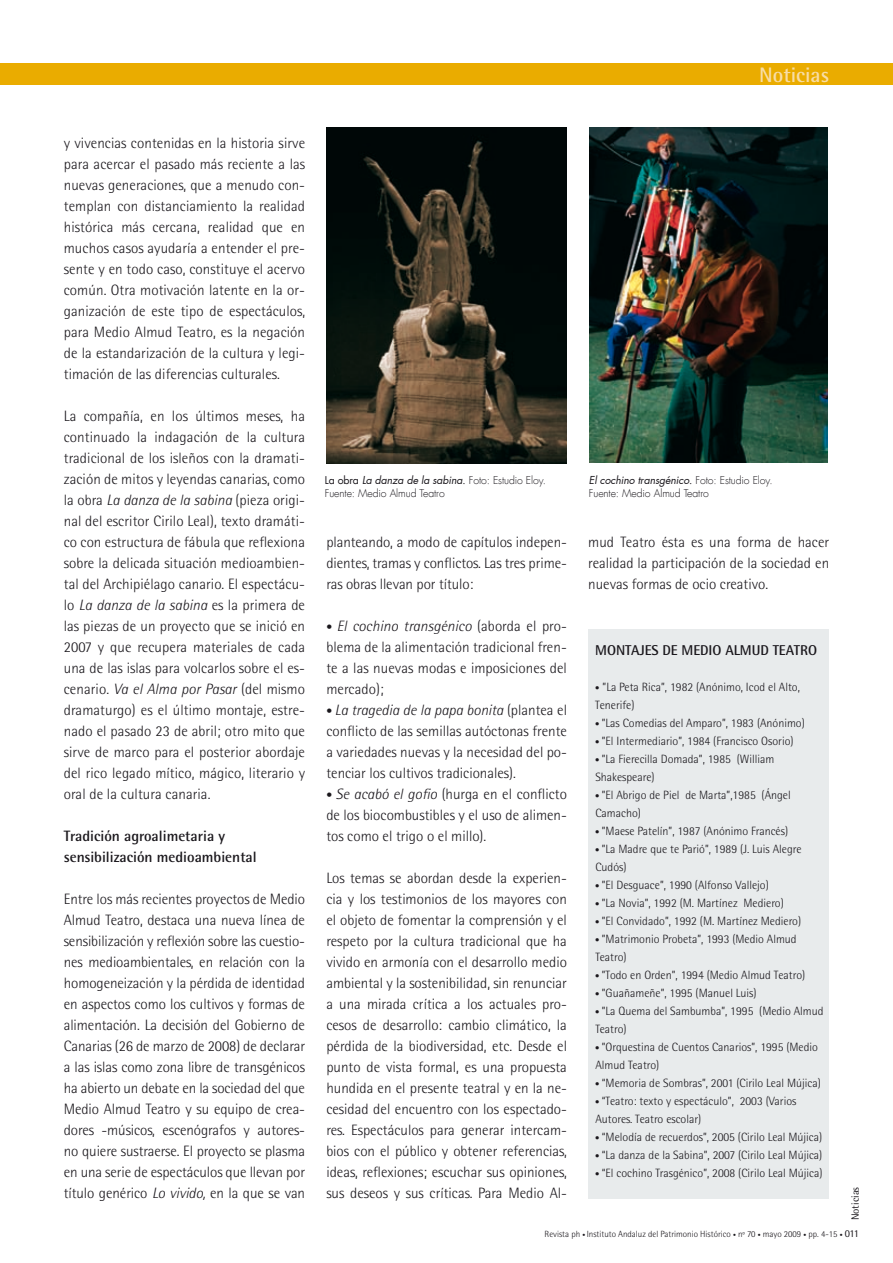
<style>
.page{position:relative;width:893px;height:1263px;background:#fff}
.page>*{position:absolute;margin:0;border:0;box-sizing:border-box;transform-origin:0 0}
.t1{font:700 21px "Rotis Semi Sans";color:#f8dda6}
.t2{font:300 15px/21px "Rotis Semi Sans";color:#1a171c;text-align:justify}
.t3{font:700 15px/21px "Rotis Semi Sans";color:#1a171c}
.t4{font:700 14.25px "Rotis Semi Sans";letter-spacing:-.005em;color:#1a171c}
.t5{font:300 12px/18px "Rotis Semi Sans";color:#1a171c}
.t6{font:300 10.5px/13.5px "Futura";letter-spacing:-.01em;color:#1a171c}
.t7{font:10.5px "Rotis Semi Sans";color:#1a171c}
.t8{font:300 9px "Rotis Semi Sans";color:#1a171c}
.s1{font-style:italic}
.s2{font-weight:400}
.s3{font-weight:400;font-style:italic}
.s4{font-size:12px}
.s5{font-size:9px}
.s6{font-size:6px}
.s7{font-weight:400;font-size:10.5px}
</style>
<div class="page">
<div style="left:0;top:64px;width:893px;height:21px;background:#eaac00"></div>
<div style="left:589px;top:629px;width:240px;height:570px;background:#e8ebec"></div>
<img style="left:326px;top:128px;width:241px;height:335px">
<img style="left:590px;top:128px;width:237px;height:334px">
<h1 class="t1" style="left:759px;top:62px;width:72px">Noticias</h1>
<p class="t2" style="left:64px;top:132px;width:243px">y vivencias contenidas en la historia sirve para acercar el pasado más reciente a las nuevas generaciones, que a menudo con&shy;templan con distanciamiento la realidad histórica más cercana, realidad que en muchos casos ayudaría a entender el pre&shy;sente y en todo caso, constituye el acervo común. Otra motivación latente en la or&shy;ganización de este tipo de espectáculos, para Medio Almud Teatro, es la negación de la estandarización de la cultura y legi&shy;timación de las diferencias culturales.</p>
<p class="t2" style="left:64px;top:405px;width:243px">La compañía, en los últimos meses, ha continuado la indagación de la cultura tradicional de los isleños con la dramati&shy;zación de mitos y leyendas canarias, como la obra <span class="s1">La danza de la sabina</span> (pieza origi&shy;nal del escritor Cirilo Leal), texto dramáti&shy;co con estructura de fábula que reflexiona sobre la delicada situación medioambien&shy;tal del Archipiélago canario. El espectácu&shy;lo <span class="s1">La danza de la sabina</span> es la primera de las piezas de un proyecto que se inició en 2007 y que recupera materiales de cada una de las islas para volcarlos sobre el es&shy;cenario. <span class="s1">Va el Alma por Pasar</span> (del mismo dramaturgo) es el último montaje, estre&shy;nado el pasado 23 de abril; otro mito que sirve de marco para el posterior abordaje del rico legado mítico, mágico, literario y oral de la cultura canaria.</p>
<p class="t3" style="left:64px;top:825px;width:194px">Tradición agroalimetaria y sensibilización medioambiental</p>
<p class="t2" style="left:64px;top:888px;width:243px">Entre los más recientes proyectos de Medio Almud Teatro, destaca una nueva línea de sensibilización y reflexión sobre las cuestio&shy;nes medioambientales, en relación con la homogeneización y la pérdida de identidad en aspectos como los cultivos y formas de alimentación. La decisión del Gobierno de Canarias (26 de marzo de 2008) de declarar a las islas como zona libre de transgénicos ha abierto un debate en la sociedad del que Medio Almud Teatro y su equipo de crea&shy;dores -músicos, escenógrafos y autores&shy;no quiere sustraerse. El proyecto se plasma en una serie de espectáculos que llevan por título genérico <span class="s1">Lo vivido,</span> en la que se van</p>
<p class="t6" style="left:325px;top:473px;width:223px"><span class="s2">La obra</span> <span class="s3">La danza de la sabina</span><span class="s2">.</span> Foto: Estudio Eloy.<br>Fuente: Medio Almud Teatro</p>
<p class="t6" style="left:589px;top:473px;width:185px"><span class="s3">El cochino transgénico</span><span class="s2">.</span> Foto: Estudio Eloy.<br>Fuente: Medio Almud Teatro</p>
<p class="t2" style="left:326px;top:532px;width:242px">planteando, a modo de capítulos indepen&shy;dientes, tramas y conflictos. Las tres prime&shy;ras obras llevan por título:</p>
<p class="t2" style="left:326px;top:616px;width:242px"><span class="s4">•</span> <span class="s1">El cochino transgénico</span> (aborda el pro&shy;blema de la alimentación tradicional fren&shy;te a las nuevas modas e imposiciones del mercado);</p>
<p class="t2" style="left:326px;top:700px;width:242px"><span class="s4">•</span> <span class="s1">La tragedia de la papa bonita</span> (plantea el conflicto de las semillas autóctonas frente a variedades nuevas y la necesidad del po&shy;tenciar los cultivos tradicionales).</p>
<p class="t2" style="left:326px;top:784px;width:242px"><span class="s4">•</span> <span class="s1">Se acabó el gofio</span> (hurga en el conflicto de los biocombustibles y el uso de alimen&shy;tos como el trigo o el millo).</p>
<p class="t2" style="left:326px;top:868px;width:242px">Los temas se abordan desde la experien&shy;cia y los testimonios de los mayores con el objeto de fomentar la comprensión y el respeto por la cultura tradicional que ha vivido en armonía con el desarrollo medio ambiental y la sostenibilidad, sin renunciar a una mirada crítica a los actuales pro&shy;cesos de desarrollo: cambio climático, la pérdida de la biodiversidad, etc. Desde el punto de vista formal, es una propuesta hundida en el presente teatral y en la ne&shy;cesidad del encuentro con los espectado&shy;res. Espectáculos para generar intercam&shy;bios con el público y obtener referencias, ideas, reflexiones; escuchar sus opiniones, sus deseos y sus críticas. Para Medio Al-</p>
<p class="t2" style="left:588px;top:532px;width:242px">mud Teatro ésta es una forma de hacer realidad la participación de la sociedad en nuevas formas de ocio creativo.</p>
<p class="t4" style="left:595px;top:641px;width:21px">Montajes</p>
<p class="t4" style="left:663px;top:641px;width:39px">de Medio</p>
<p class="t4" style="left:725px;top:641px;width:18px">Almud</p>
<p class="t4" style="left:773px;top:641px;width:15px">Teatro</p>
<p class="t5" style="left:595px;top:678px;width:206px"><span class="s5">•</span> ”La Peta Rica”, 1982 (Anónimo, Icod el Alto,<br>Tenerife)</p>
<p class="t5" style="left:595px;top:714px;width:211px"><span class="s5">•</span> ”Las Comedias del Amparo”, 1983 (Anónimo)</p>
<p class="t5" style="left:595px;top:732px;width:200px"><span class="s5">•</span> ”El Intermediario”, 1984 (Francisco Osorio)</p>
<p class="t5" style="left:595px;top:750px;width:180px"><span class="s5">•</span> ”La Fierecilla Domada”, 1985 (William<br>Shakespeare)</p>
<p class="t5" style="left:595px;top:786px;width:197px"><span class="s5">•</span> ”El Abrigo de Piel de Marta”,1985 (Ángel<br>Camacho)</p>
<p class="t5" style="left:595px;top:822px;width:194px"><span class="s5">•</span> ”Maese Patelín”, 1987 (Anónimo Francés)</p>
<p class="t5" style="left:595px;top:840px;width:208px"><span class="s5">•</span> ”La Madre que te Parió”, 1989 (J. Luis Alegre<br>Cudós)</p>
<p class="t5" style="left:595px;top:876px;width:175px"><span class="s5">•</span> ”El Desguace”, 1990 (Alfonso Vallejo)</p>
<p class="t5" style="left:595px;top:894px;width:190px"><span class="s5">•</span> ”La Novia”, 1992 (M. Martínez Mediero)</p>
<p class="t5" style="left:595px;top:912px;width:207px"><span class="s5">•</span> ”El Convidado”, 1992 (M. Martínez Mediero)</p>
<p class="t5" style="left:595px;top:930px;width:203px"><span class="s5">•</span> ”Matrimonio Probeta”, 1993 (Medio Almud<br>Teatro)</p>
<p class="t5" style="left:595px;top:966px;width:211px"><span class="s5">•</span> ”Todo en Orden”, 1994 (Medio Almud Teatro)</p>
<p class="t5" style="left:595px;top:984px;width:163px"><span class="s5">•</span> ”Guañameñe”, 1995 (Manuel Luis)</p>
<p class="t5" style="left:595px;top:1002px;width:230px"><span class="s5">•</span> ”La Quema del Sambumba”, 1995 (Medio Almud<br>Teatro)</p>
<p class="t5" style="left:595px;top:1038px;width:224px"><span class="s5">•</span> ”Orquestina de Cuentos Canarios”, 1995 (Medio<br>Almud Teatro)</p>
<p class="t5" style="left:595px;top:1074px;width:227px"><span class="s5">•</span> “Memoria de Sombras”, 2001 (Cirilo Leal Mújica)</p>
<p class="t5" style="left:595px;top:1092px;width:203px"><span class="s5">•</span> “Teatro: texto y espectáculo”, 2003 (Varios<br>Autores. Teatro escolar)</p>
<p class="t5" style="left:595px;top:1128px;width:228px"><span class="s5">•</span> “Melodía de recuerdos”, 2005 (Cirilo Leal Mújica)</p>
<p class="t5" style="left:595px;top:1146px;width:229px"><span class="s5">•</span> “La danza de la Sabina”, 2007 (Cirilo Leal Mújica)</p>
<p class="t5" style="left:595px;top:1164px;width:229px"><span class="s5">•</span> “El cochino Trasgénico”, 2008 (Cirilo Leal Mújica)</p>
<p class="t7" style="left:849px;top:1220px;width:35px;rotate:-90deg">Noticias</p>
<p class="t8" style="left:545px;top:1229px;width:316px">Revista ph <span class="s6">•</span> Instituto Andaluz del Patrimonio Histórico <span class="s6">•</span> nº 70 <span class="s6">•</span> mayo 2009 <span class="s6">•</span> pp. 4-15 <span class="s6">•</span> <span class="s7">011</span></p>
</div>
